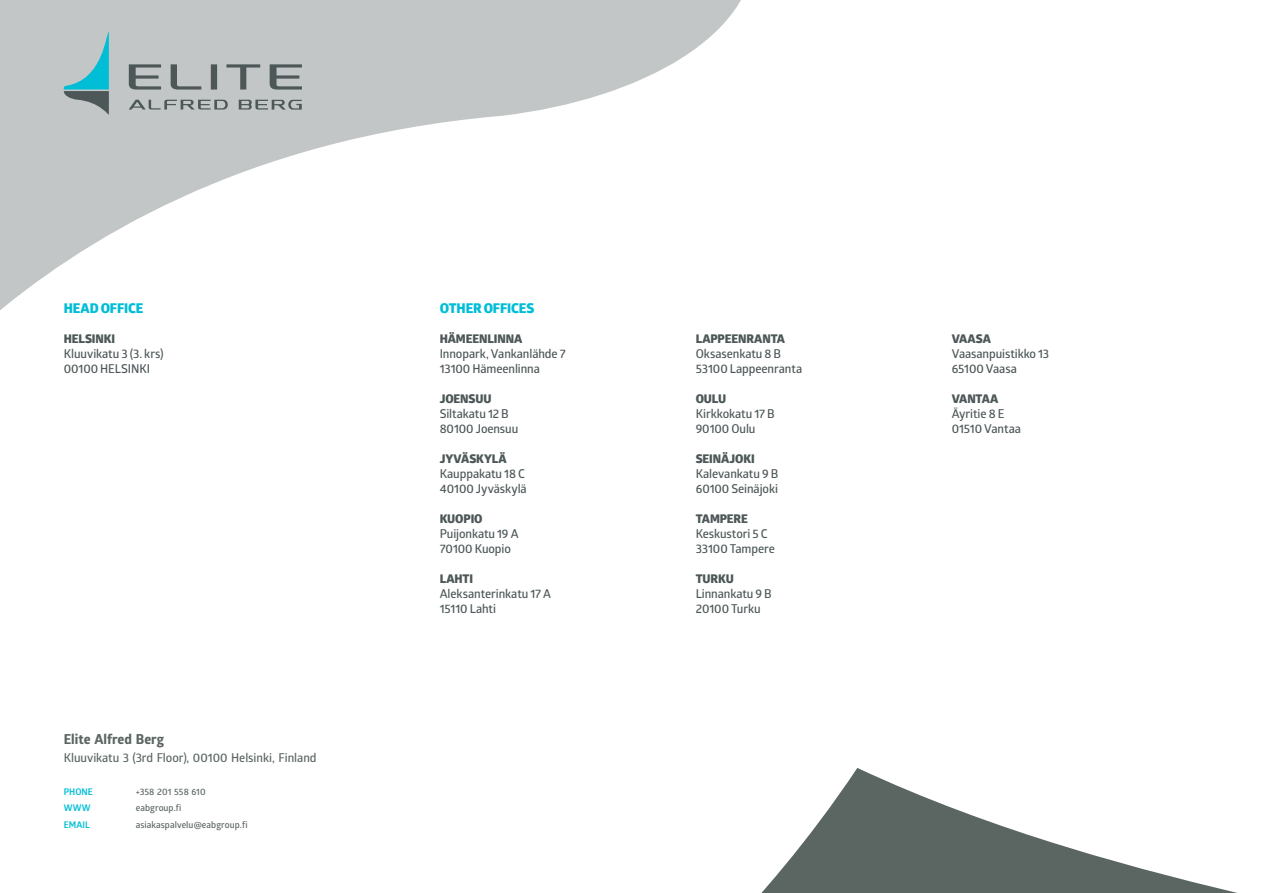
<style>
.page{position:relative;width:1263px;height:893px;background:#fff}
.page>*{position:absolute;margin:0;border:0;box-sizing:border-box;transform-origin:0 0}
.Yhteystieto-otsikko{font:800 13.5px "Glober";letter-spacing:-.01em;color:#00bed6}
.t1{font:800 13.5px "Glober";letter-spacing:.005em;color:#5b6663}
.Yhteystieto-leipis{font:600 12px "Glober";letter-spacing:-.01em;color:#4d5758}
.Yhteystieto-konttori{font:800 12px "Glober";letter-spacing:-.01em;color:#4d5758}
.t2{font:600 12px "Glober";letter-spacing:-.005em;color:#5b6663}
.t3{font:600 9px "Glober";letter-spacing:.005em;color:#5b6663}
.t4{font:700 9px "Glober";letter-spacing:.005em;color:#00bed6}
</style>
<div class="page">
<svg style="left:761px;top:768px;width:476px;height:125px"></svg>
<svg style="left:0;top:0;width:741px;height:310px"></svg>
<svg style="left:129px;top:64px;width:32px;height:26px"></svg>
<div style="left:211px;top:64px;width:6px;height:26px;background:#4d5758"></div>
<svg style="left:226px;top:64px;width:34px;height:26px"></svg>
<svg style="left:171px;top:64px;width:30px;height:26px"></svg>
<svg style="left:270px;top:64px;width:32px;height:26px"></svg>
<svg style="left:129px;top:100px;width:99px;height:10px"></svg>
<svg style="left:239px;top:100px;width:63px;height:10px"></svg>
<svg style="left:64px;top:32px;width:45px;height:84px;background:#87b4ba"></svg>
<p class="Yhteystieto-otsikko" style="left:64px;top:298px;width:81px">HEAD OFFICE</p>
<p class="Yhteystieto-konttori" style="left:64px;top:330px;width:53px">HELSINKI</p>
<p class="Yhteystieto-leipis" style="left:64px;top:345px;width:101px">Kluuvikatu 3 (3. krs)</p>
<p class="Yhteystieto-leipis" style="left:64px;top:360px;width:88px">00100 HELSINKI</p>
<p class="t1" style="left:64px;top:730px;width:102px">Elite Alfred Berg</p>
<p class="t2" style="left:64px;top:749px;width:254px">Kluuvikatu 3 (3rd Floor), 00100 Helsinki, Finland</p>
<p class="t4" style="left:64px;top:785px;width:31px">PHONE</p>
<p class="t3" style="left:136px;top:785px;width:71px">+358 201 558 610</p>
<p class="t4" style="left:64px;top:802px;width:28px">WWW</p>
<p class="t3" style="left:136px;top:802px;width:47px">eabgroup.fi</p>
<p class="t4" style="left:64px;top:818px;width:28px">EMAIL</p>
<p class="t3" style="left:136px;top:818px;width:113px">asiakaspalvelu@eabgroup.fi</p>
<p class="Yhteystieto-otsikko" style="left:440px;top:298px;width:96px">OTHER OFFICES</p>
<p class="Yhteystieto-konttori" style="left:440px;top:330px;width:84px">HÄMEENLINNA</p>
<p class="Yhteystieto-leipis" style="left:440px;top:345px;width:127px">Innopark, Vankanlähde 7</p>
<p class="Yhteystieto-leipis" style="left:440px;top:360px;width:102px">13100 Hämeenlinna</p>
<p class="Yhteystieto-konttori" style="left:440px;top:390px;width:53px">JOENSUU</p>
<p class="Yhteystieto-leipis" style="left:440px;top:405px;width:71px">Siltakatu 12 B</p>
<p class="Yhteystieto-leipis" style="left:440px;top:420px;width:80px">80100 Joensuu</p>
<p class="Yhteystieto-konttori" style="left:440px;top:450px;width:69px">JYVÄSKYLÄ</p>
<p class="Yhteystieto-leipis" style="left:440px;top:465px;width:87px">Kauppakatu 18 C</p>
<p class="Yhteystieto-leipis" style="left:440px;top:480px;width:89px">40100 Jyväskylä</p>
<p class="Yhteystieto-konttori" style="left:440px;top:510px;width:44px">KUOPIO</p>
<p class="Yhteystieto-leipis" style="left:440px;top:525px;width:80px">Puijonkatu 19 A</p>
<p class="Yhteystieto-leipis" style="left:440px;top:540px;width:73px">70100 Kuopio</p>
<p class="Yhteystieto-konttori" style="left:440px;top:570px;width:35px">LAHTI</p>
<p class="Yhteystieto-leipis" style="left:440px;top:585px;width:113px">Aleksanterinkatu 17 A</p>
<p class="Yhteystieto-leipis" style="left:440px;top:600px;width:58px">15110 Lahti</p>
<p class="Yhteystieto-konttori" style="left:696px;top:330px;width:91px">LAPPEENRANTA</p>
<p class="Yhteystieto-leipis" style="left:696px;top:345px;width:87px">Oksasenkatu 8 B</p>
<p class="Yhteystieto-leipis" style="left:696px;top:360px;width:108px">53100 Lappeenranta</p>
<p class="Yhteystieto-konttori" style="left:696px;top:390px;width:32px">OULU</p>
<p class="Yhteystieto-leipis" style="left:696px;top:405px;width:81px">Kirkkokatu 17 B</p>
<p class="Yhteystieto-leipis" style="left:696px;top:420px;width:61px">90100 Oulu</p>
<p class="Yhteystieto-konttori" style="left:696px;top:450px;width:61px">SEINÄJOKI</p>
<p class="Yhteystieto-leipis" style="left:696px;top:465px;width:84px">Kalevankatu 9 B</p>
<p class="Yhteystieto-leipis" style="left:696px;top:480px;width:84px">60100 Seinäjoki</p>
<p class="Yhteystieto-konttori" style="left:696px;top:510px;width:54px">TAMPERE</p>
<p class="Yhteystieto-leipis" style="left:696px;top:525px;width:73px">Keskustori 5 C</p>
<p class="Yhteystieto-leipis" style="left:696px;top:540px;width:81px">33100 Tampere</p>
<p class="Yhteystieto-konttori" style="left:696px;top:570px;width:40px">TURKU</p>
<p class="Yhteystieto-leipis" style="left:696px;top:585px;width:78px">Linnankatu 9 B</p>
<p class="Yhteystieto-leipis" style="left:696px;top:600px;width:66px">20100 Turku</p>
<p class="Yhteystieto-konttori" style="left:952px;top:330px;width:41px">VAASA</p>
<p class="Yhteystieto-leipis" style="left:952px;top:345px;width:99px">Vaasanpuistikko 13</p>
<p class="Yhteystieto-leipis" style="left:952px;top:360px;width:67px">65100 Vaasa</p>
<p class="Yhteystieto-konttori" style="left:952px;top:390px;width:48px">VANTAA</p>
<p class="Yhteystieto-leipis" style="left:952px;top:405px;width:54px">Äyritie 8 E</p>
<p class="Yhteystieto-leipis" style="left:952px;top:420px;width:71px">01510 Vantaa</p>
</div>
